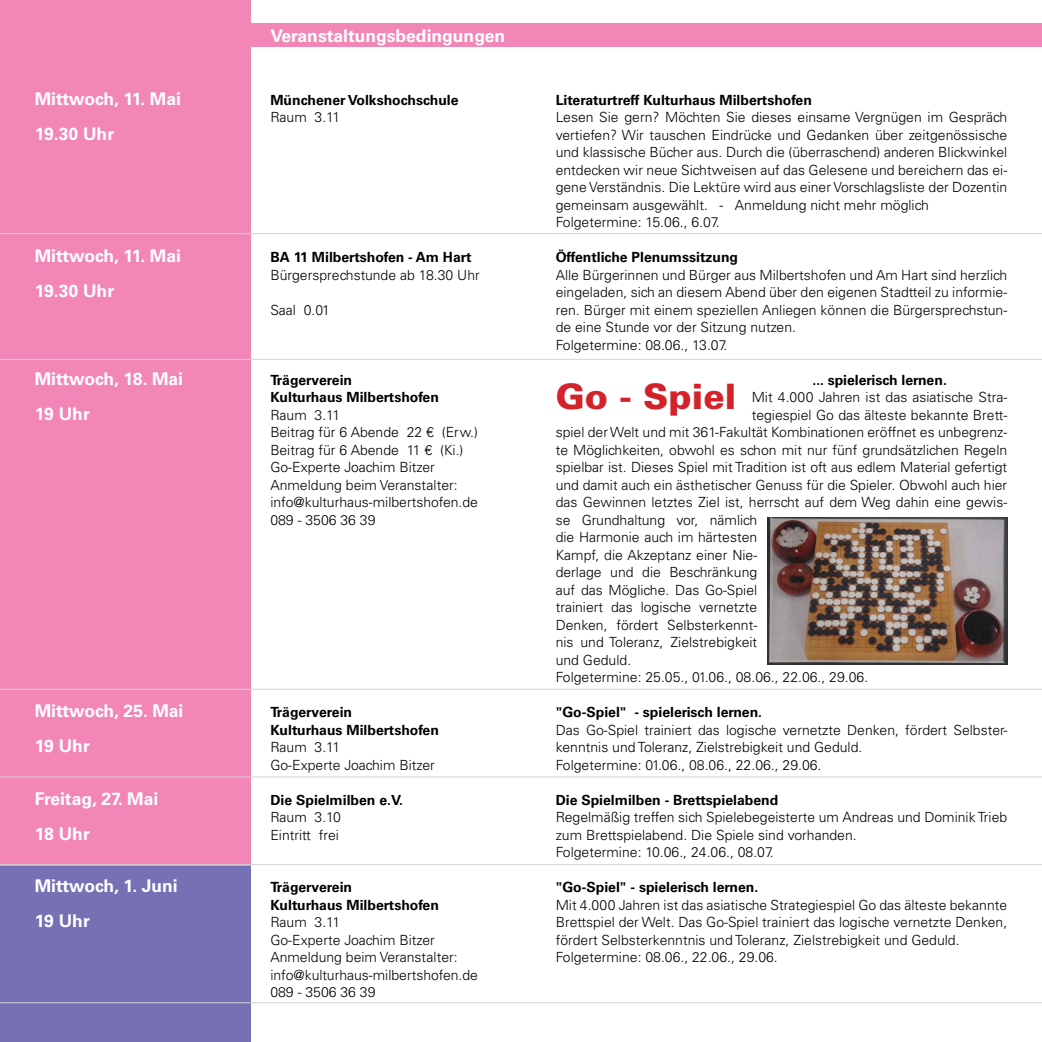
<style>
.page{position:relative;width:1042px;height:1042px;background:#fff}
.page>*{position:absolute;margin:0;border:0;box-sizing:border-box;transform-origin:0 0}
.t1{font:900 35px "Univers LT";color:#d2232a}
.t2{font:700 17.5px/35px "Univers LT";color:#fff}
.t3{font:300 14px/17.5px "Univers LT";color:#000}
.t4{font:700 14px/17.5px "Univers LT";color:#000}
</style>
<div class="page">
<div style="left:0;top:864px;width:251px;height:178px;background:#7670b4"></div>
<div style="left:0;top:0;width:251px;height:865px;background:#f287b7"></div>
<div style="left:241px;top:23px;width:801px;height:23px;background:#f287b7"></div>
<hr style="left:0;top:233px;width:1042px;height:1px;background:#d1d3d4">
<hr style="left:0;top:359px;width:1042px;height:1px;background:#d1d3d4">
<hr style="left:0;top:689px;width:1042px;height:1px;background:#d1d3d4">
<hr style="left:0;top:776px;width:1042px;height:1px;background:#d1d3d4">
<hr style="left:0;top:864px;width:1042px;height:1px;background:#d1d3d4">
<hr style="left:0;top:1002px;width:1042px;height:1px;background:#d1d3d4">
<img style="left:767px;top:517px;width:240px;height:148px">
<p class="t2" style="left:270px;top:18px;width:236px">Veranstaltungsbedingungen</p>
<p class="t2" style="left:35px;top:81px;width:148px">Mittwoch, 11. Mai<br>19.30 Uhr</p>
<p class="t4" style="left:270px;top:91px;width:190px">Münchener Volkshochschule</p>
<p class="t3" style="left:270px;top:109px;width:71px">Raum 3.11</p>
<p class="t2" style="left:35px;top:239px;width:148px">Mittwoch, 11. Mai<br>19.30 Uhr</p>
<p class="t4" style="left:270px;top:249px;width:203px">BA 11 Milbertshofen - Am Hart</p>
<p class="t3" style="left:270px;top:266px;width:211px">Bürgersprechstunde ab 18.30 Uhr</p>
<p class="t3" style="left:270px;top:301px;width:61px">Saal 0.01</p>
<p class="t2" style="left:35px;top:361px;width:150px">Mittwoch, 18. Mai<br>19 Uhr</p>
<p class="t4" style="left:270px;top:371px;width:170px">Trägerverein<br>Kulturhaus Milbertshofen</p>
<p class="t3" style="left:270px;top:406px;width:209px">Raum 3.11<br>Beitrag für 6 Abende 22 € (Erw.)<br>Beitrag für 6 Abende 11 € (Ki.)<br>Go-Experte Joachim Bitzer<br>Anmeldung beim Veranstalter: info@kulturhaus-milbertshofen.de<br>089 - 3506 36 39</p>
<p class="t2" style="left:35px;top:694px;width:150px">Mittwoch, 25. Mai<br>19 Uhr</p>
<p class="t4" style="left:270px;top:704px;width:170px">Trägerverein<br>Kulturhaus Milbertshofen</p>
<p class="t3" style="left:270px;top:739px;width:166px">Raum 3.11<br>Go-Experte Joachim Bitzer</p>
<p class="t2" style="left:35px;top:781px;width:125px">Freitag, 27. Mai<br>18 Uhr</p>
<p class="t4" style="left:270px;top:791px;width:134px">Die Spielmilben e.V.</p>
<p class="t3" style="left:270px;top:809px;width:72px">Raum 3.10<br>Eintritt frei</p>
<p class="t2" style="left:35px;top:869px;width:144px">Mittwoch, 1. Juni<br>19 Uhr</p>
<p class="t4" style="left:270px;top:879px;width:170px">Trägerverein<br>Kulturhaus Milbertshofen</p>
<p class="t3" style="left:270px;top:914px;width:209px">Raum 3.11<br>Go-Experte Joachim Bitzer<br>Anmeldung beim Veranstalter: info@kulturhaus-milbertshofen.de<br>089 - 3506 36 39</p>
<p class="t4" style="left:556px;top:91px;width:258px">Literaturtreff Kulturhaus Milbertshofen</p>
<p class="t3" style="left:556px;top:109px;width:453px">Lesen Sie gern? Möchten Sie dieses einsame Vergnügen im Gespräch vertiefen? Wir tauschen Eindrücke und Gedanken über zeitgenössische und klassische Bücher aus. Durch die (überraschend) anderen Blickwinkel entdecken wir neue Sichtweisen auf das Gelesene und bereichern das ei&shy;gene Verständnis. Die Lektüre wird aus einer Vorschlagsliste der Dozentin gemeinsam ausgewählt. - Anmeldung nicht mehr möglich Folgetermine: 15.06., 6.07.</p>
<p class="t4" style="left:556px;top:249px;width:184px">Öffentliche Plenumssitzung</p>
<p class="t3" style="left:556px;top:266px;width:453px">Alle Bürgerinnen und Bürger aus Milbertshofen und Am Hart sind herzlich eingeladen, sich an diesem Abend über den eigenen Stadtteil zu informie&shy;ren. Bürger mit einem speziellen Anliegen können die Bürgersprechstun&shy;de eine Stunde vor der Sitzung nutzen.<br>Folgetermine: 08.06., 13.07.</p>
<p class="t4" style="left:812px;top:371px;width:136px">... spielerisch lernen.</p>
<p class="t3" style="left:752px;top:389px;width:257px">Mit 4.000 Jahren ist das asiatische Stra-</p>
<p class="t3" style="left:752px;top:406px;width:257px">tegiespiel Go das älteste bekannte Brett-</p>
<p class="t3" style="left:556px;top:424px;width:453px">spiel der Welt und mit 361-Fakultät Kombinationen eröffnet es unbegrenz-</p>
<p class="t3" style="left:556px;top:441px;width:453px">te Möglichkeiten, obwohl es schon mit nur fünf grundsätzlichen Regeln</p>
<p class="t3" style="left:556px;top:459px;width:453px">spielbar ist. Dieses Spiel mit Tradition ist oft aus edlem Material gefertigt</p>
<p class="t3" style="left:556px;top:476px;width:453px">und damit auch ein ästhetischer Genuss für die Spieler. Obwohl auch hier</p>
<p class="t3" style="left:556px;top:494px;width:453px">das Gewinnen letztes Ziel ist, herrscht auf dem Weg dahin eine gewis-</p>
<p class="t3" style="left:556px;top:511px;width:203px">se Grundhaltung vor, nämlich</p>
<p class="t3" style="left:556px;top:529px;width:203px">die Harmonie auch im härtesten</p>
<p class="t3" style="left:556px;top:546px;width:203px">Kampf, die Akzeptanz einer Nie-</p>
<p class="t3" style="left:556px;top:564px;width:203px">derlage und die Beschränkung</p>
<p class="t3" style="left:556px;top:581px;width:203px">auf das Mögliche. Das Go-Spiel</p>
<p class="t3" style="left:556px;top:599px;width:203px">trainiert das logische vernetzte</p>
<p class="t3" style="left:556px;top:616px;width:203px">Denken, fördert Selbsterkennt-</p>
<p class="t3" style="left:556px;top:634px;width:203px">nis und Toleranz, Zielstrebigkeit</p>
<p class="t3" style="left:556px;top:651px;width:77px">und Geduld.</p>
<p class="t3" style="left:556px;top:669px;width:314px">Folgetermine: 25.05., 01.06., 08.06., 22.06., 29.06.</p>
<p class="t4" style="left:556px;top:704px;width:208px">"Go-Spiel" - spielerisch lernen.</p>
<p class="t3" style="left:556px;top:721px;width:453px">Das Go-Spiel trainiert das logische vernetzte Denken, fördert Selbster&shy;kenntnis und Toleranz, Zielstrebigkeit und Geduld.<br>Folgetermine: 01.06., 08.06., 22.06., 29.06.</p>
<p class="t4" style="left:556px;top:791px;width:224px">Die Spielmilben - Brettspielabend</p>
<p class="t3" style="left:556px;top:809px;width:453px">Regelmäßig treffen sich Spielebegeisterte um Andreas und Dominik Trieb zum Brettspielabend. Die Spiele sind vorhanden.<br>Folgetermine: 10.06., 24.06., 08.07.</p>
<p class="t4" style="left:556px;top:879px;width:204px">"Go-Spiel" - spielerisch lernen.</p>
<p class="t3" style="left:556px;top:896px;width:453px">Mit 4.000 Jahren ist das asiatische Strategiespiel Go das älteste bekannte Brettspiel der Welt. Das Go-Spiel trainiert das logische vernetzte Denken, fördert Selbsterkenntnis und Toleranz, Zielstrebigkeit und Geduld.<br>Folgetermine: 08.06., 22.06., 29.06.</p>
<h1 class="t1" style="left:556px;top:375px;width:182px">Go - Spiel</h1>
</div>
